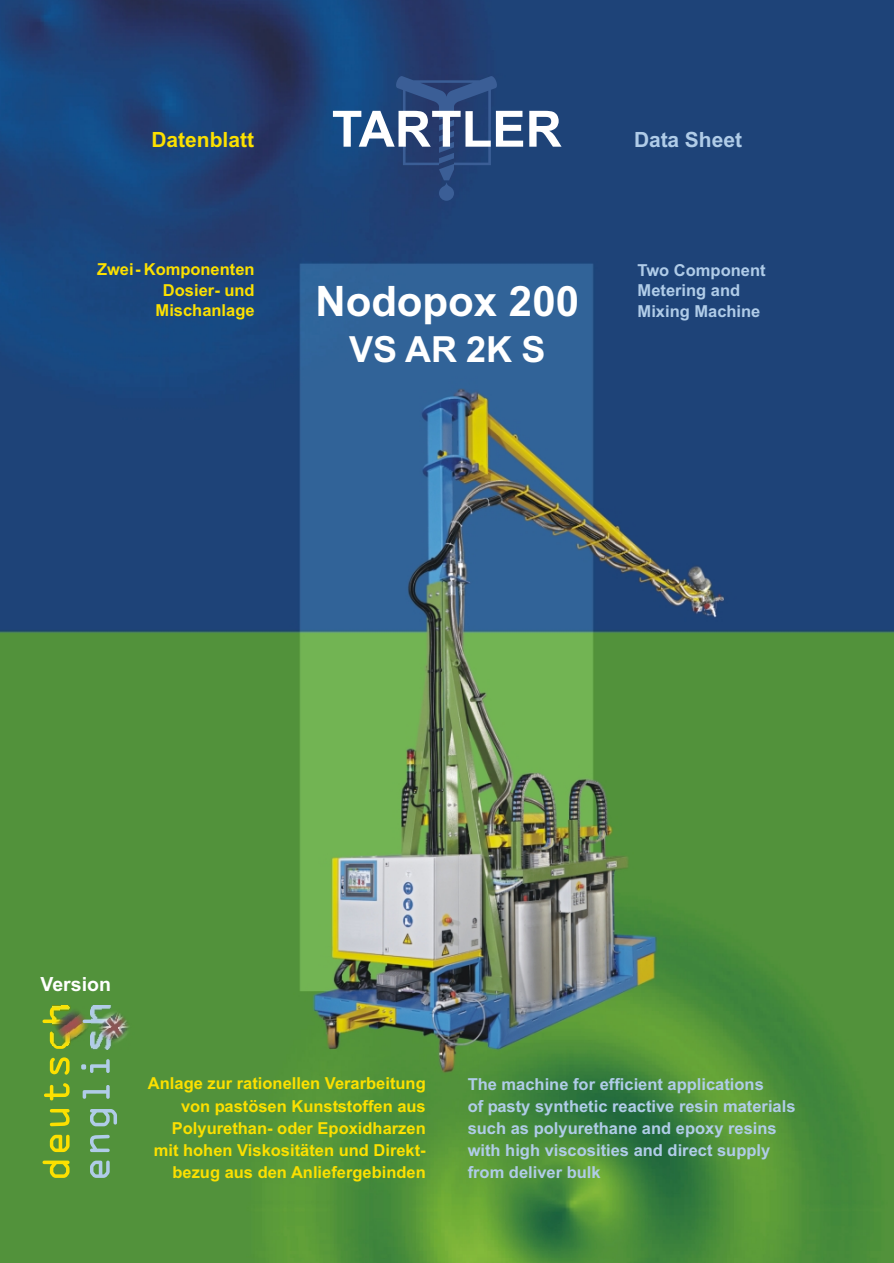
<style>
.page{position:relative;width:894px;height:1263px;background:#fff}
.page>*{position:absolute;margin:0;border:0;box-sizing:border-box;transform-origin:0 0}
.t1{font:700 50.1px "Arial";color:#fff}
.t2{font:700 42px "Arial";color:#fff}
.t3{font:700 36px "Arial";color:#fff}
.t4{font:700 21px "Arial";color:#fce000}
.t5{font:700 21px "Arial";color:#b0cce8}
.t6{font:700 19.5px "Arial";color:#fff}
.t7{font:700 16.5px/22px "Arial";color:#b0cce8}
.t8{font:700 16.5px/22px "Arial";color:#fce000;text-align:right}
</style>
<div class="page">
<img style="left:0;top:0;width:894px;height:1263px">
<svg style="left:43px;top:1006px;width:27px;height:172px;background:#7fa62b"></svg>
<img style="left:52px;top:1005px;width:41px;height:40px">
<svg style="left:81px;top:1006px;width:36px;height:172px;background:#649d5c"></svg>
<img style="left:91px;top:1006px;width:44px;height:44px">
<img style="left:99px;top:1010px;width:32px;height:30px">
<svg style="left:394px;top:75px;width:105px;height:126px;background:#274479"></svg>
<h1 class="t1" style="left:332px;top:110px;width:231px">TARTLER</h1>
<p class="t4" style="left:151px;top:131px;width:104px">Datenblatt</p>
<p class="t5" style="left:634px;top:131px;width:109px">Data Sheet</p>
<p class="t8" style="left:97px;top:261px;width:159px;line-height:20.2px">Zwei- Komponenten<br>Dosier- und<br>Mischanlage</p>
<h2 class="t2" style="left:315px;top:285px;width:265px">Nodopox 200</h2>
<h3 class="t3" style="left:349px;top:335px;width:198px">VS AR 2K S</h3>
<p class="t7" style="left:638px;top:262px;width:130px;line-height:20.2px">Two Component<br>Metering and<br>Mixing Machine</p>
<p class="t6" style="left:41px;top:977px;width:72px">Version</p>
<p class="t8" style="left:148px;top:1074px;width:279px">Anlage zur rationellen Verarbeitung von pastösen Kunststoffen aus Polyurethan- oder Epoxidharzen mit hohen Viskositäten und Direkt&shy;bezug aus den Anliefergebinden</p>
<p class="t7" style="left:468px;top:1074px;width:329px">The machine for efficient applications<br>of pasty synthetic reactive resin materials such as polyurethane and epoxy resins with high viscosities and direct supply from deliver bulk</p>
</div>
